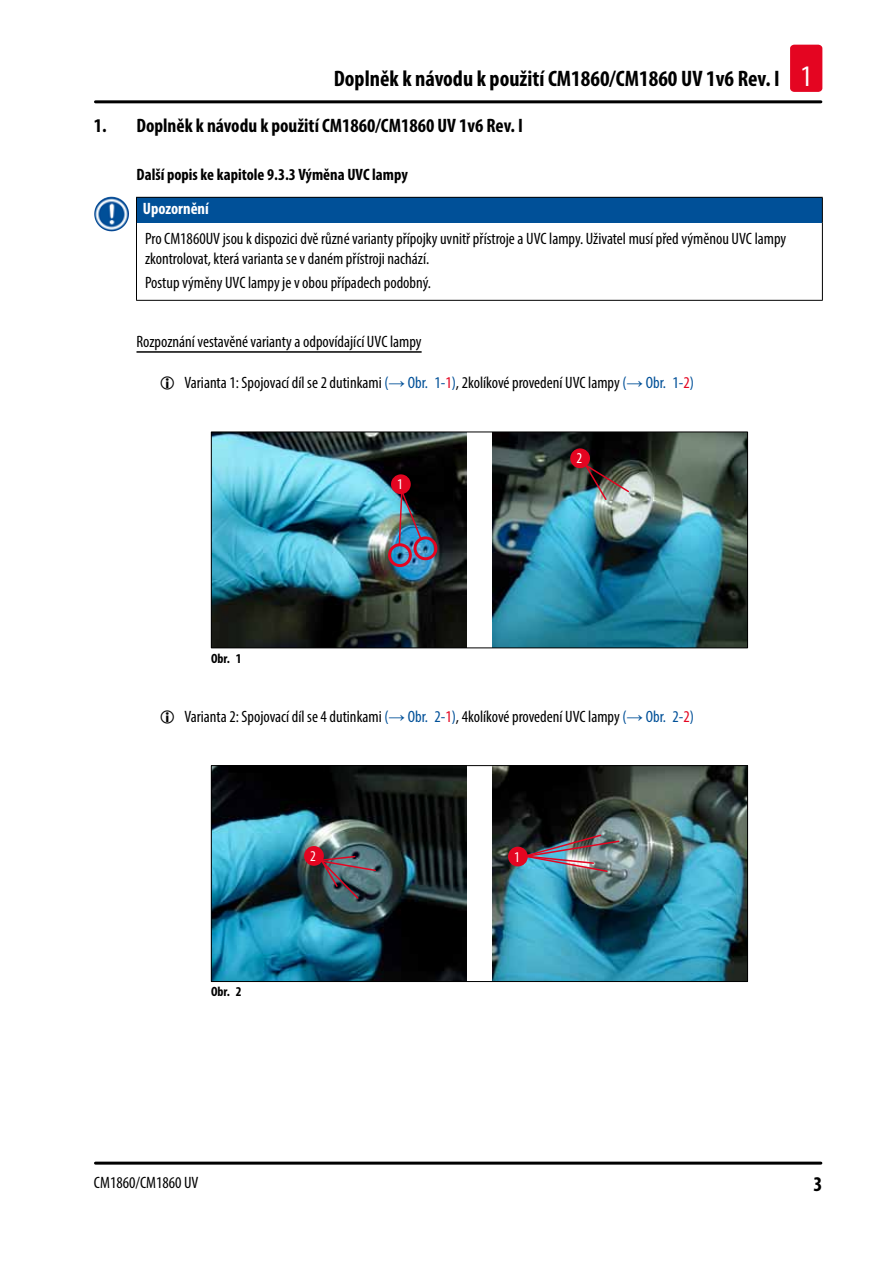
<style>
.page{position:relative;width:893px;height:1263px;background:#fff}
.page>*{position:absolute;margin:0;border:0;box-sizing:border-box;transform-origin:0 0}
.t1{font:700 condensed 22.5px "Myriad Pro";color:#000}
.t2{font:700 condensed 21px "Myriad Pro";color:#000}
.t3{font:700 condensed 19.5px "Myriad Pro";color:#000}
.t4{font:condensed 16.5px/19.8px "Myriad Pro";color:#000}
.t5{font:700 condensed 16.5px "Myriad Pro";color:#000}
.t6{font:700 condensed 16.5px "Myriad Pro";color:#fff}
.t7{font:condensed 15px "Myriad Pro";color:#fff}
.t8{font:700 condensed 13.5px "Myriad Pro";color:#000}
.s1{font-weight:400;font-size:30px;color:#fff}
.s2{color:#005098}
.s3{font-family:"Arial";font-stretch:normal;color:#005098}
.s4{color:#e40521}
</style>
<div class="page">
<hr style="left:95px;top:100px;width:726px;height:3px;background:#000">
<hr style="left:95px;top:1161px;width:726px;height:3px;background:#000">
<div style="left:790px;top:45px;width:32px;height:47px;background:#e40521;border-radius:4px"></div>
<hr style="left:136px;top:351px;width:286px;height:2px;background:#000">
<div style="left:136px;top:197px;width:686px;height:26px;background:#005098"></div>
<hr style="left:136px;top:223px;width:1px;height:77px;background:#000">
<hr style="left:822px;top:223px;width:1px;height:77px;background:#000">
<hr style="left:136px;top:300px;width:687px;height:1px;background:#000">
<hr style="left:136px;top:197px;width:687px;height:1px;background:#000">
<svg style="left:136px;top:198px;width:1px;height:25px"></svg>
<svg style="left:822px;top:198px;width:1px;height:25px"></svg>
<img style="left:94px;top:197px;width:26px;height:34px">
<img style="left:492px;top:434px;width:254px;height:212px">
<img style="left:213px;top:434px;width:254px;height:212px">
<div style="left:388px;top:543px;width:24px;height:24px;border:3px solid #e40521;border-radius:50%"></div>
<div style="left:414px;top:536px;width:23px;height:24px;border:3px solid #e40521;border-radius:50%"></div>
<div style="left:391px;top:474px;width:20px;height:20px;background:#e40521;border-radius:50%"></div>
<svg style="left:398px;top:491px;width:25px;height:55px"></svg>
<img style="left:583px;top:463px;width:47px;height:38px">
<div style="left:570px;top:448px;width:20px;height:20px;background:#e40521;border-radius:50%"></div>
<div style="left:211px;top:432px;width:537px;height:216px;border:1px solid #000"></div>
<img style="left:213px;top:767px;width:254px;height:213px">
<img style="left:492px;top:767px;width:254px;height:213px">
<div style="left:508px;top:847px;width:20px;height:19px;background:#e40521;border-radius:50%"></div>
<img style="left:523px;top:833px;width:98px;height:40px">
<svg style="left:319px;top:855px;width:58px;height:45px;background:#565d65"></svg>
<div style="left:304px;top:846px;width:20px;height:20px;background:#e40521;border-radius:50%"></div>
<div style="left:211px;top:765px;width:537px;height:217px;border:1px solid #000"></div>
<h1 class="t1" style="left:334px;top:65px;width:480px">Doplněk k návodu k použití CM1860/CM1860 UV 1v6 Rev. I <span class="s1">1</span></h1>
<p class="t3" style="left:94px;top:113px;width:431px">1. Doplněk k návodu k použití CM1860/CM1860 UV 1v6 Rev. I</p>
<p class="t5" style="left:136px;top:164px;width:273px">Další popis ke kapitole 9.3.3 Výměna UVC lampy</p>
<p class="t6" style="left:143px;top:198px;width:67px">Upozornění</p>
<p class="t4" style="left:145px;top:228px;width:643px">Pro CM1860UV jsou k dispozici dvě různé varianty přípojky uvnitř přístroje a UVC lampy. Uživatel musí před výměnou UVC lampy zkontrolovat, která varianta se v daném přístroji nachází.</p>
<p class="t4" style="left:145px;top:272px;width:287px">Postup výměny UVC lampy je v obou případech podobný.</p>
<p class="t4" style="left:136px;top:331px;width:287px">Rozpoznání vestavěné varianty a odpovídající UVC lampy</p>
<p class="t4" style="left:185px;top:373px;width:511px">Varianta 1: Spojovací díl se 2 dutinkami <span class="s2">(</span><span class="s3">→</span> <span class="s2">Obr. 1‑</span><span class="s4">1</span><span class="s2">)</span>, 2kolíkové provedení UVC lampy <span class="s2">(</span><span class="s3">→</span> <span class="s2">Obr. 1‑</span><span class="s4">2</span><span class="s2">)</span></p>
<p class="t8" style="left:211px;top:650px;width:32px">Obr. 1</p>
<p class="t7" style="left:397px;top:475px;width:7px">1</p>
<p class="t7" style="left:576px;top:449px;width:7px">2</p>
<p class="t4" style="left:185px;top:706px;width:511px">Varianta 2: Spojovací díl se 4 dutinkami <span class="s2">(</span><span class="s3">→</span> <span class="s2">Obr. 2‑</span><span class="s4">1</span><span class="s2">)</span>, 4kolíkové provedení UVC lampy <span class="s2">(</span><span class="s3">→</span> <span class="s2">Obr. 2‑</span><span class="s4">2</span><span class="s2">)</span></p>
<p class="t8" style="left:211px;top:983px;width:32px">Obr. 2</p>
<p class="t7" style="left:310px;top:847px;width:7px">2</p>
<p class="t7" style="left:514px;top:847px;width:7px">1</p>
<p class="t4" style="left:94px;top:1172px;width:106px">CM1860/CM1860 UV</p>
<p class="t2" style="left:813px;top:1171px;width:10px">3</p>
</div>
